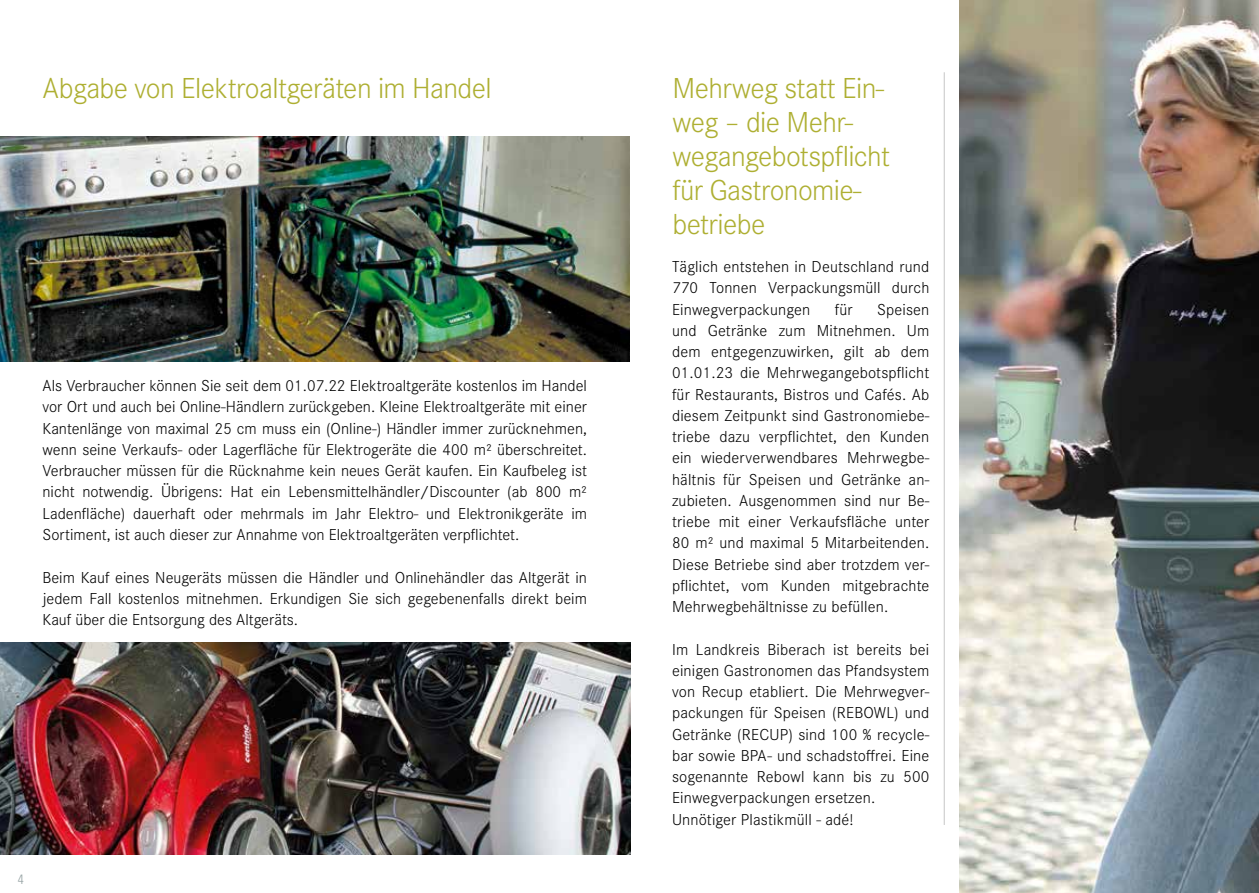
<style>
.page{position:relative;width:1259px;height:893px;background:#fff}
.page>*{position:absolute;margin:0;border:0;box-sizing:border-box;transform-origin:0 0}
.t1{font:300 30px/34px "Corporate S";letter-spacing:-.02em;color:#aeaf32}
.t2{font:300 16.5px/21.3px "Corporate S";letter-spacing:.01em;color:#000;text-align:justify}
.t3{font:300 condensed 13.5px "Univers LT Std";color:#95a2a3}
</style>
<div class="page">
<img style="left:0;top:136px;width:629px;height:225px">
<img style="left:0;top:642px;width:630px;height:213px">
<hr style="left:944px;top:72px;width:1px;height:753px;background:#c6c6c6">
<img style="left:959px;top:0;width:300px;height:893px">
<h1 class="t1" style="left:43px;top:71px;width:451px">Abgabe von Elektroaltgeräten im Handel</h1>
<p class="t2" style="left:43px;top:375px;width:546px">Als Verbraucher können Sie seit dem 01.07.22 Elektroaltgeräte kostenlos im Handel vor Ort und auch bei Online-Händlern zurückgeben. Kleine Elektroaltgeräte mit einer Kantenlänge von maximal 25 cm muss ein (Online-) Händler immer zurücknehmen, wenn seine Verkaufs- oder Lagerfläche für Elektrogeräte die 400 m² überschreitet.<br>Verbraucher müssen für die Rücknahme kein neues Gerät kaufen. Ein Kaufbeleg ist nicht notwendig. Übrigens: Hat ein Lebensmittelhändler/Discounter (ab 800 m²<br>Ladenfläche) dauerhaft oder mehrmals im Jahr Elektro- und Elektronikgeräte im Sortiment, ist auch dieser zur Annahme von Elektroaltgeräten verpflichtet.</p>
<p class="t2" style="left:43px;top:567px;width:546px">Beim Kauf eines Neugeräts müssen die Händler und Onlinehändler das Altgerät in jedem Fall kostenlos mitnehmen. Erkundigen Sie sich gegebenenfalls direkt beim Kauf über die Entsorgung des Altgeräts.</p>
<p class="t3" style="left:18px;top:872px;width:7px">4</p>
<h1 class="t1" style="left:672px;top:71px;width:219px">Mehrweg statt Ein&shy;weg – die Mehr&shy;wegangebotspflicht für Gastronomie&shy;betriebe</h1>
<p class="t2" style="left:672px;top:256px;width:259px">Täglich entstehen in Deutschland rund 770 Tonnen Verpackungsmüll durch Einwegverpackungen</p>
<p class="t2" style="left:672px;top:299px;width:259px;text-indent:205px">Speisen und Getränke zum Mitnehmen. Um dem entgegenzuwirken, gilt ab dem 01.01.23 die Mehrwegangebotspflicht für Restaurants, Bistros und Cafés. Ab diesem Zeitpunkt sind Gastronomiebe&shy;triebe dazu verpflichtet, den Kunden ein wiederverwendbares Mehrwegbe&shy;hältnis für Speisen und Getränke an&shy;zubieten. Ausgenommen sind nur Be&shy;triebe mit einer Verkaufsfläche unter 80 m² und maximal 5 Mitarbeitenden.<br>Diese Betriebe sind aber trotzdem ver&shy;pflichtet, vom Kunden mitgebrachte Mehrwegbehältnisse zu befüllen.</p>
<p class="t2" style="left:672px;top:639px;width:259px;text-align:left">Im Landkreis Biberach ist bereits bei einigen Gastronomen das Pfandsystem von Recup etabliert. Die Mehrwegver&shy;packungen für Speisen (REBOWL) und Getränke (RECUP) sind 100 % recycle&shy;bar sowie BPA- und schadstoffrei. Eine sogenannte Rebowl kann bis zu 500<br>Einwegverpackungen ersetzen.<br>Unnötiger Plastikmüll - adé!</p>
<p class="t2" style="left:835px;top:299px;width:19px">für</p>
</div>
